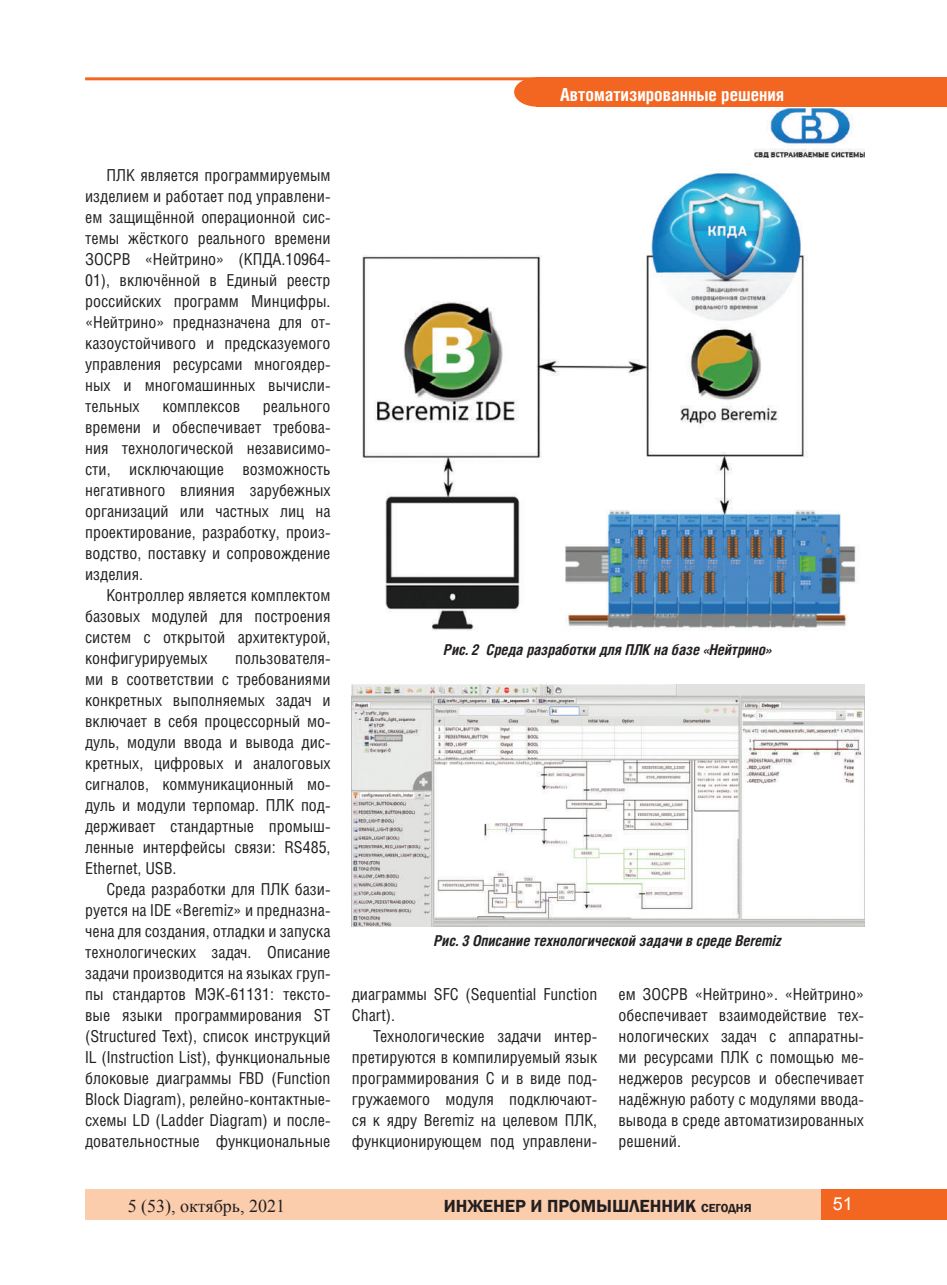
<style>
.page{position:relative;width:947px;height:1285px;background:#fff}
.page>*{position:absolute;margin:0;border:0;box-sizing:border-box;transform-origin:0 0}
.t1{font:600 18px "Franklin Gothic";color:#231f20}
.t2{font:700 18px "Helios Cond";color:#fff}
.t3{font:18px "Times New Roman";color:#231f20}
.t4{font:18px "Arial";color:#fff}
.t5{font:16.5px/21px "Helios Cond";color:#231f20;text-align:justify}
.t6{font:italic 700 15px "Helios Cond";color:#231f20}
.s1{font-size:12px}
</style>
<div class="page">
<div style="left:85px;top:1188px;width:736px;height:31px;background:#fccdad"></div>
<div style="left:821px;top:1188px;width:125px;height:31px;background:#f36621"></div>
<div style="left:536px;top:77px;width:410px;height:30px;background:#f36621"></div>
<div style="left:514px;top:77px;width:46px;height:30px;background:#f36621;border-radius:50%"></div>
<hr style="left:85px;top:77px;width:451px;height:3px;background:#f36621">
<img style="left:754px;top:108px;width:109px;height:50px">
<img style="left:362px;top:173px;width:495px;height:458px">
<img style="left:351px;top:684px;width:512px;height:241px">
<p class="t2" style="left:560px;top:88px;width:225px">Автоматизированные решения</p>
<p class="t5" style="left:85px;top:166px;width:247px;text-indent:21px">ПЛК является программируемым изделием и работает под управлени&shy;ем защищённой операционной сис&shy;темы жёсткого реального времени ЗОСРВ «Нейтрино» (КПДА.10964- 01), включённой в Единый реестр российских программ Минцифры. «Нейтрино» предназначена для от&shy;казоустойчивого и предсказуемого управления ресурсами многоядер&shy;ных и многомашинных вычисли&shy;тельных</p>
<p class="t5" style="left:85px;top:397px;width:247px;text-indent:178px">реального времени и обеспечивает требова&shy;ния технологической независимо&shy;сти, исключающие возможность негативного влияния зарубежных организаций или частных лиц на проектирование, разработку, произ&shy;водство, поставку и сопровождение изделия.</p>
<p class="t5" style="left:85px;top:586px;width:247px;text-indent:21px">Контроллер является комплектом базовых модулей для построения систем с открытой архитектурой, конфигурируемых</p>
<p class="t5" style="left:162px;top:397px;width:79px">комплексов</p>
<p class="t5" style="left:85px;top:648px;width:247px;text-indent:150px">пользователя&shy;ми в соответствии с требованиями конкретных выполняемых задач и включает в себя процессорный мо&shy;дуль, модули ввода и вывода дис&shy;кретных, цифровых и аналоговых сигналов, коммуникационный мо&shy;дуль и модули терпомар. ПЛК под&shy;держивает стандартные промыш&shy;ленные интерфейсы связи: RS485, Ethernet, USB.</p>
<p class="t5" style="left:85px;top:879px;width:247px;text-indent:21px">Среда разработки для ПЛК бази&shy;руется на IDE «Beremiz» и предназна&shy;чена для создания, отладки и запуска технологических задач. Описание задачи производится на языках груп&shy;пы стандартов МЭК-61131: тексто&shy;вые языки программирования ST (Structured Text), список инструкций IL (Instruction List), функциональные блоковые диаграммы FBD (Function Block Diagram), релейно-контактные&shy;схемы LD (Ladder Diagram) и после&shy;довательностные функциональные</p>
<p class="t6" style="left:443px;top:644px;width:329px">Рис. 2 Среда разработки для ПЛК на базе «Нейтрино»</p>
<p class="t6" style="left:434px;top:935px;width:349px">Рис. 3 Описание технологической задачи в среде Beremiz</p>
<p class="t5" style="left:351px;top:984px;width:247px">диаграммы SFC (Sequential Function<br>Chart).</p>
<p class="t5" style="left:351px;top:1026px;width:247px;text-indent:21px">Технологические задачи интер&shy;претируются в компилируемый язык программирования C и в виде под&shy;гружаемого модуля подключают&shy;ся к ядру Beremiz на целевом ПЛК, функционирующем под управлени-</p>
<p class="t5" style="left:618px;top:984px;width:247px">ем ЗОСРВ «Нейтрино». «Нейтрино» обеспечивает взаимодействие тех&shy;нологических задач с аппаратны&shy;ми ресурсами ПЛК с помощью ме&shy;неджеров ресурсов и обеспечивает надёжную работу с модулями ввода&shy;вывода в среде автоматизированных решений.</p>
<p class="t3" style="left:128px;top:1195px;width:159px">5 (53), октябрь, 2021</p>
<p class="t1" style="left:443px;top:1195px;width:309px">ИНЖЕНЕР И ПРОМЫШЛЕННИК <span class="s1">СЕГОДНЯ</span></p>
<p class="t4" style="left:832px;top:1193px;width:22px">51</p>
</div>
